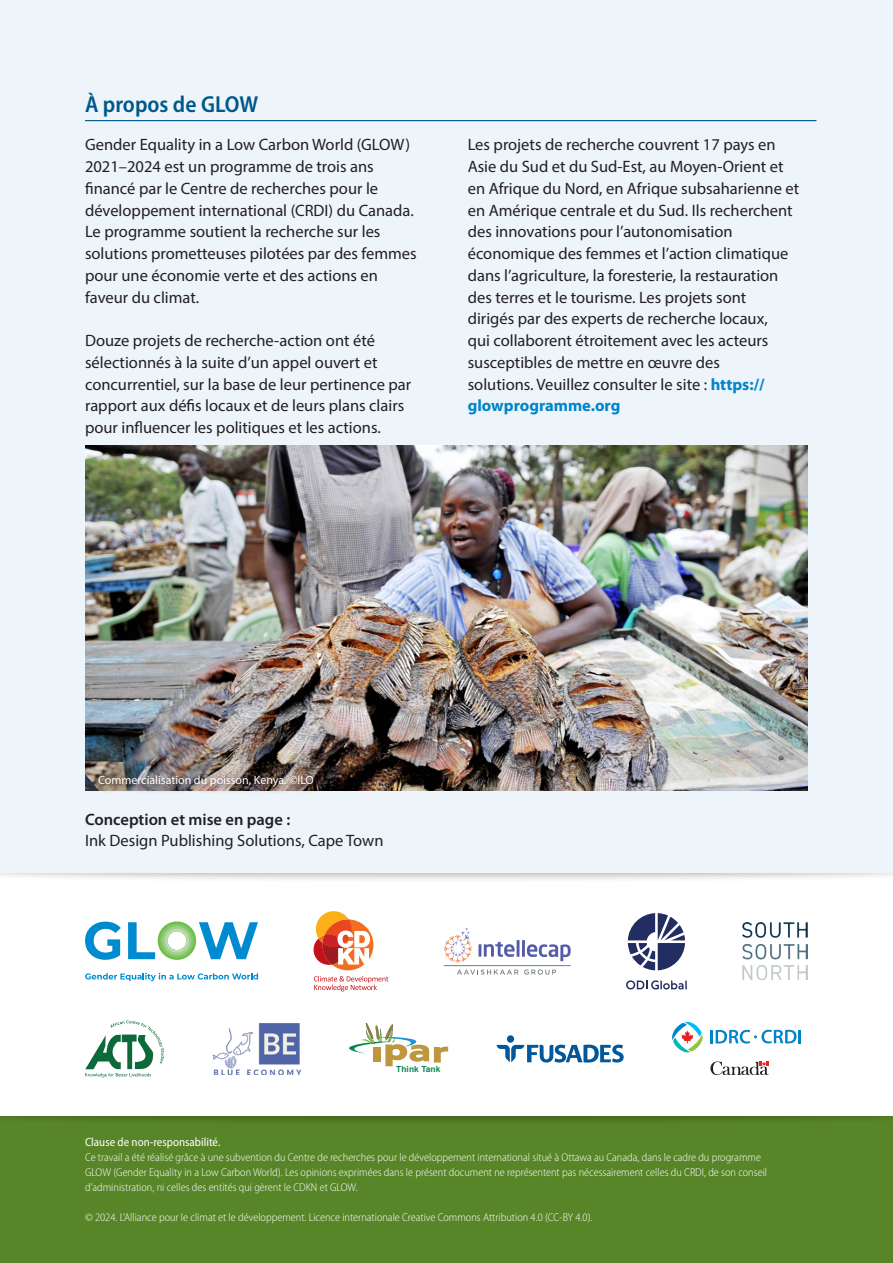
<style>
.page{position:relative;width:893px;height:1263px;background:#fff}
.page>*{position:absolute;margin:0;border:0;box-sizing:border-box;transform-origin:0 0}
.t1{font:600 semi-condensed 23.25px "Myriad Pro";color:#005789}
.t2{font:16.5px/21.8px "Myriad Pro";color:#231f20}
.t3{font:600 16.5px "Myriad Pro";color:#231f20}
.t4{font:12px "Myriad Pro";color:#fff}
.t5{font:semi-condensed 12px "Myriad Pro";color:#fff}
.t6{font:300 semi-condensed 11.4px/15px "Myriad Pro";color:#fff}
.t7{font:700 8.4px "Arial";letter-spacing:.005em;color:#098552}
.s1{font-weight:700;color:#0084ca}
</style>
<div class="page">
<div style="left:0;top:1116px;width:893px;height:147px;background:#588527"></div>
<div style="left:0;top:0;width:893px;height:873px;background:#edf4fa"></div>
<div style="left:0;top:857px;width:893px;height:25px;background:#231f20;opacity:.3"></div>
<div style="left:0;top:850px;width:893px;height:23px;background:#edf4fa"></div>
<div style="left:0;top:1101px;width:893px;height:25px;background:#231f20;opacity:.3"></div>
<div style="left:0;top:1093px;width:893px;height:23px;background:#fff"></div>
<div style="left:507px;top:1035px;width:7px;height:8px;background:#015799;border-radius:50%"></div>
<svg style="left:497px;top:1044px;width:127px;height:18px"></svg>
<svg style="left:349px;top:1023px;width:99px;height:43px"></svg>
<svg style="left:85px;top:1020px;width:79px;height:57px"></svg>
<img style="left:213px;top:1023px;width:88px;height:51px">
<svg style="left:710px;top:1030px;width:91px;height:13px"></svg>
<svg style="left:672px;top:1022px;width:31px;height:31px"></svg>
<svg style="left:710px;top:1061px;width:59px;height:14px"></svg>
<svg style="left:626px;top:980px;width:61px;height:9px"></svg>
<svg style="left:628px;top:913px;width:57px;height:57px"></svg>
<img style="left:742px;top:923px;width:66px;height:57px">
<svg style="left:85px;top:973px;width:173px;height:8px"></svg>
<svg style="left:128px;top:921px;width:130px;height:39px"></svg>
<svg style="left:85px;top:921px;width:36px;height:39px"></svg>
<svg style="left:314px;top:976px;width:74px;height:15px"></svg>
<div style="left:322px;top:919px;width:51px;height:51px;background:#f36e21;border-radius:50%"></div>
<svg style="left:314px;top:911px;width:56px;height:54px"></svg>
<hr style="left:444px;top:965px;width:127px;height:1px;background:#727e82">
<svg style="left:457px;top:969px;width:61px;height:6px"></svg>
<svg style="left:524px;top:969px;width:32px;height:6px"></svg>
<svg style="left:478px;top:940px;width:41px;height:17px"></svg>
<hr style="left:522px;top:940px;width:3px;height:17px;background:#545ba8">
<svg style="left:527px;top:944px;width:44px;height:17px"></svg>
<svg style="left:444px;top:928px;width:28px;height:35px"></svg>
<hr style="left:85px;top:120px;width:731px;height:1px;background:#005789">
<img style="left:85px;top:445px;width:723px;height:346px">
<div style="left:89px;top:767px;width:234px;height:29px;background:#231f20;opacity:.75"></div>
<h1 class="t1" style="left:85px;top:91px;width:175px">À propos de GLOW</h1>
<p class="t2" style="left:85px;top:134px;width:333px">Gender Equality in a Low Carbon World (GLOW)<br>2021–2024 est un programme de trois ans financé par le Centre de recherches pour le développement international (CRDI) du Canada.<br>Le programme soutient la recherche sur les solutions prometteuses pilotées par des femmes pour une économie verte et des actions en faveur du climat.</p>
<p class="t2" style="left:85px;top:329px;width:328px">Douze projets de recherche-action ont été sélectionnés à la suite d’un appel ouvert et concurrentiel, sur la base de leur pertinence par rapport aux défis locaux et de leurs plans clairs pour influencer les politiques et les actions.</p>
<p class="t2" style="left:468px;top:134px;width:333px">Les projets de recherche couvrent 17 pays en Asie du Sud et du Sud-Est, au Moyen-Orient et en Afrique du Nord, en Afrique subsaharienne et en Amérique centrale et du Sud. Ils recherchent des innovations pour l’autonomisation économique des femmes et l’action climatique dans l’agriculture, la foresterie, la restauration des terres et le tourisme. Les projets sont<br>dirigés par des experts de recherche locaux,<br>qui collaborent étroitement avec les acteurs susceptibles de mettre en œuvre des<br>solutions. Veuillez consulter le site : <span class="s1">https:// glowprogramme.org</span></p>
<p class="t4" style="left:98px;top:773px;width:217px">Commercialisation du poisson, Kenya. ©ILO</p>
<p class="t3" style="left:85px;top:808px;width:207px">Conception et mise en page :</p>
<p class="t2" style="left:85px;top:830px;width:300px">Ink Design Publishing Solutions, Cape Town</p>
<p class="t7" style="left:396px;top:1063px;width:46px">Think Tank</p>
<p class="t5" style="left:85px;top:1136px;width:137px">Clause de non-responsabilité.</p>
<p class="t6" style="left:85px;top:1150px;width:684px">Ce travail a été réalisé grâce à une subvention du Centre de recherches pour le développement international situé à Ottawa au Canada, dans le cadre du programme<br>GLOW (Gender Equality in a Low Carbon World). Les opinions exprimées dans le présent document ne représentent pas nécessairement celles du CRDI, de son conseil d’administration, ni celles des entités qui gèrent le CDKN et GLOW.</p>
<p class="t6" style="left:85px;top:1210px;width:509px">© 2024. L’Alliance pour le climat et le développement. Licence internationale Creative Commons Attribution 4.0 (CC-BY 4.0).</p>
</div>
